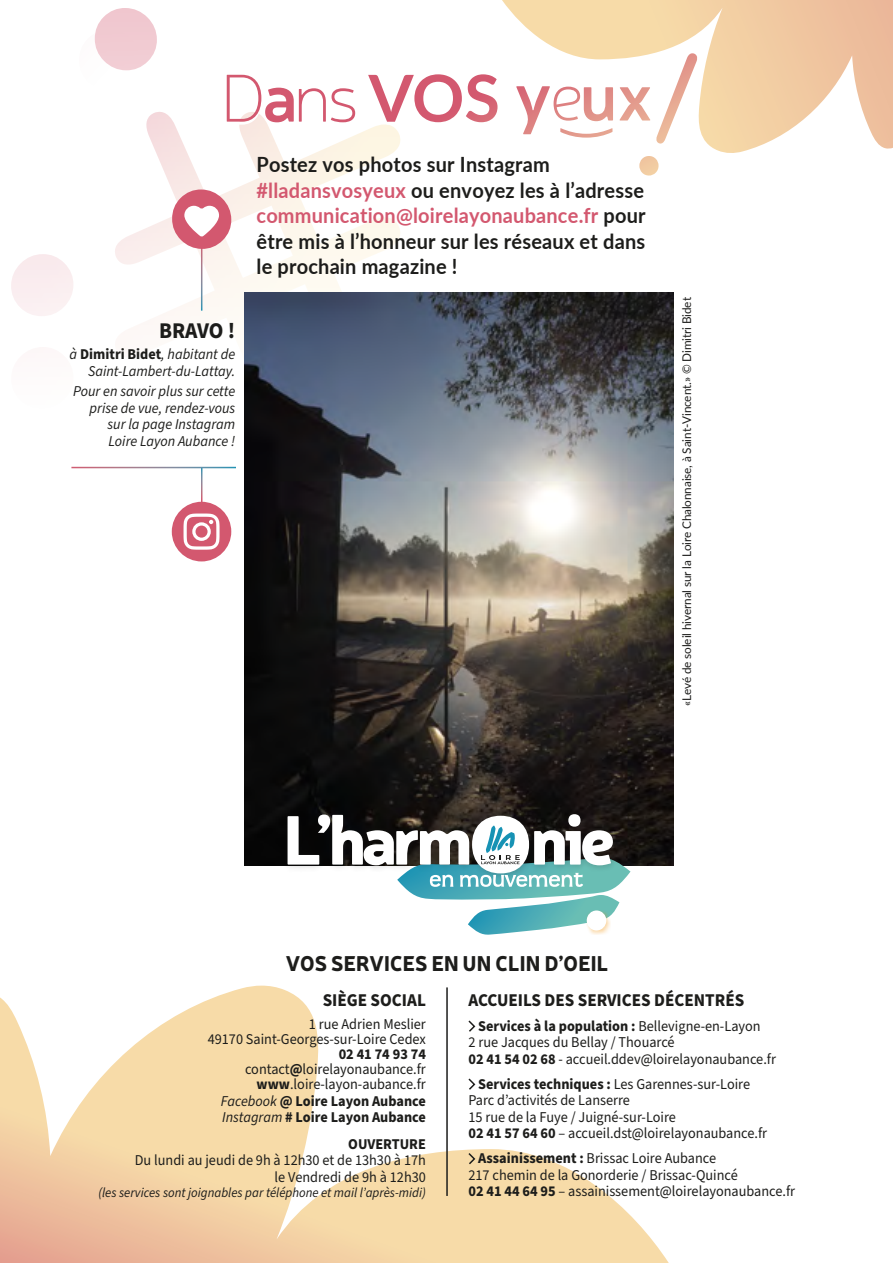
<style>
.page{position:relative;width:893px;height:1263px;background:#fff}
.page>*{position:absolute;margin:0;border:0;box-sizing:border-box;transform-origin:0 0}
.t1{font:700 22.5px "Source Sans Pro";letter-spacing:-.01em;color:#1d1d1b;scale:.95 1}
.t2{font:700 21px/25.5px "Lato";letter-spacing:.01em;color:#1d1d1b;scale:.95 1}
.t3{font:900 21px "Neris";letter-spacing:.01em;color:#1d1d1b;scale:.95 1}
.t4{font:700 18px "Source Sans Pro";color:#1d1d1b;scale:.95 1}
.t5{font:15px/16.5px "Source Sans Pro";color:#1d1d1b;text-align:right;scale:.95 1}
.t6{font:italic 15px/16.5px "Source Sans Pro";color:#1d1d1b;text-align:right;scale:.95 1}
.t7{font:700 15px/16.5px "Source Sans Pro";color:#1d1d1b;scale:.95 1}
.t8{font:italic 13.5px "Source Sans Pro";color:#1d1d1b;scale:.95 1}
.t9{font:12px "Lato";letter-spacing:-.01em;color:#1d1d1b}
.s1{font-weight:700;font-style:normal}
.s2{color:#d3586f}
.s3{font-weight:700}
.s4{font-weight:400;font-style:italic}
</style>
<div class="page">
<svg style="left:0;top:986px;width:669px;height:277px"></svg>
<svg style="left:502px;top:0;width:391px;height:153px"></svg>
<svg style="left:11px;top:8px;width:392px;height:308px"></svg>
<img style="left:244px;top:293px;width:430px;height:572px">
<div style="left:281px;top:808px;width:338px;height:72px;background:#1d1d1b;opacity:.25"></div>
<svg style="left:288px;top:814px;width:342px;height:121px"></svg>
<svg style="left:467px;top:1019px;width:9px;height:14px"></svg>
<svg style="left:467px;top:1077px;width:9px;height:14px"></svg>
<svg style="left:467px;top:1151px;width:9px;height:15px"></svg>
<hr style="left:446px;top:987px;width:2px;height:209px;background:#1d1d1b">
<svg style="left:639px;top:156px;width:19px;height:20px"></svg>
<svg style="left:619px;top:53px;width:80px;height:94px"></svg>
<svg style="left:368px;top:74px;width:129px;height:51px"></svg>
<svg style="left:226px;top:75px;width:129px;height:50px"></svg>
<svg style="left:516px;top:86px;width:97px;height:55px"></svg>
<svg style="left:96px;top:131px;width:292px;height:289px"></svg>
<svg style="left:172px;top:502px;width:59px;height:59px"></svg>
<h1 class="t1" style="left:159px;top:316px;width:82px">BRAVO !</h1>
<p class="t6" style="left:70px;top:346px;width:176px">à <span class="s1">Dimitri Bidet</span>, habitant de<br>Saint-Lambert-du-Lattay.</p>
<p class="t6" style="left:73px;top:384px;width:172px">Pour en savoir plus sur cette prise de vue, rendez-vous sur la page Instagram<br>Loire Layon Aubance !</p>
<h2 class="t2" style="left:256px;top:151px;width:411px">Postez vos photos sur Instagram <span class="s2">#lladansvosyeux</span> ou envoyez les à l’adresse <span class="s2">communication@loirelayonaubance.fr</span> pour être mis à l’honneur sur les réseaux et dans le prochain magazine !</h2>
<p class="t9" style="left:678px;top:706px;width:410px;rotate:-90deg">«Levé de soleil hivernal sur la Loire Chalonnaise, à Saint-Vincent.» © Dimitri Bidet</p>
<h2 class="t3" style="left:286px;top:948px;width:341px">VOS SERVICES EN UN CLIN D’OEIL</h2>
<p class="t4" style="left:323px;top:988px;width:110px">SIÈGE SOCIAL</p>
<p class="t5" style="left:208px;top:1017px;width:231px;line-height:15px">1 rue Adrien Meslier<br>49170 Saint-Georges-sur-Loire Cedex</p>
<p class="t5" style="left:245px;top:1047px;width:192px;line-height:15px"><span class="s3">02 41 74 93 74 </span>contact<span class="s3">@</span>loirelayonaubance.fr <span class="s3">www</span>.loire-layon-aubance.fr</p>
<p class="t7" style="left:221px;top:1093px;width:217px"><span class="s4">Facebook</span> @ Loire Layon Aubance<br><span class="s4">Instagram</span> # Loire Layon Aubance</p>
<p class="t7" style="left:348px;top:1136px;width:83px">OUVERTURE</p>
<p class="t5" style="left:135px;top:1152px;width:308px">Du lundi au jeudi de 9h à 12h30 et de 13h30 à 17h le Vendredi de 9h à 12h30</p>
<p class="t8" style="left:98px;top:1183px;width:346px">(les services sont joignables par téléphone et mail l’après-midi)</p>
<p class="t4" style="left:468px;top:988px;width:292px">ACCUEILS DES SERVICES DÉCENTRÉS</p>
<p class="t5" style="left:468px;top:1018px;width:325px;text-align:left;text-indent:10px"><span class="s3">Services à la population :</span> Bellevigne-en-Layon<br>2 rue Jacques du Bellay / Thouarcé<br><span class="s3">02 41 54 02 68</span> - accueil.ddev@loirelayonaubance.fr</p>
<p class="t5" style="left:468px;top:1076px;width:316px;text-align:left;text-indent:10px"><span class="s3">Services techniques :</span> Les Garennes-sur-Loire Parc d’activités de Lanserre<br>15 rue de la Fuye / Juigné-sur-Loire<br><span class="s3">02 41 57 64 60</span> – accueil.dst@loirelayonaubance.fr</p>
<p class="t5" style="left:468px;top:1151px;width:345px;text-align:left;text-indent:10px"><span class="s3">Assainissement :</span> Brissac Loire Aubance<br>217 chemin de la Gonorderie / Brissac-Quincé<br><span class="s3">02 41 44 64 95</span> – assainissement@loirelayonaubance.fr</p>
</div>
